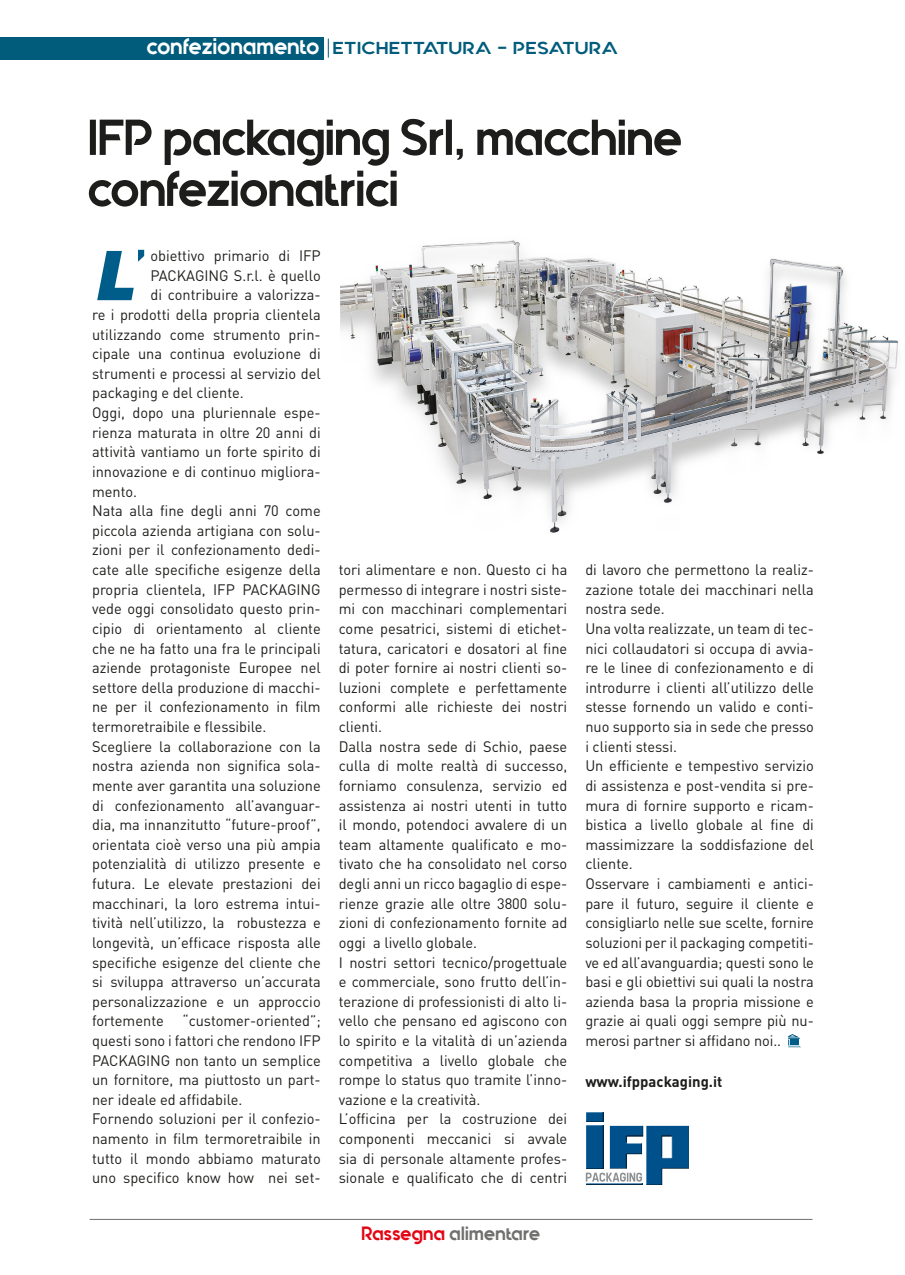
<style>
.page{position:relative;width:905px;height:1275px;background:#fff}
.page>*{position:absolute;margin:0;border:0;box-sizing:border-box;transform-origin:0 0}
.testo{font:italic 800 73.05px "Franklin Gothic Black S Si";color:#005d89}
.t1{font:700 50.4px/51px "Quantify";color:#1d1d1b}
.t2{font:700 19.2px "Quantify";letter-spacing:.02em;color:#70706f}
.t3{font:700 17.25px "Quantify";letter-spacing:.04em;color:#015c7c;scale:1.18 1}
.testo-2{font:15px/19.6px "DIN";color:#1d1d1b;text-align:justify}
.testo-3{font:700 15px "DIN";color:#1d1d1b}
.s1{font-size:22.5px;color:#fff}
.s2{font-family:"DIN";font-weight:400;font-style:normal}
.s3{color:#e30614}
</style>
<div class="page">
<div style="left:0;top:37px;width:324px;height:22px;background:#015c7c"></div>
<svg style="left:328px;top:39px;width:1px;height:19px"></svg>
<hr style="left:90px;top:1219px;width:722px;height:1px;background:#70706f">
<svg style="left:788px;top:1034px;width:13px;height:13px"></svg>
<img style="left:341px;top:240px;width:557px;height:293px">
<div style="left:585px;top:1112px;width:18px;height:10px;background:#1d1d1b;opacity:.75"></div>
<svg style="left:586px;top:1125px;width:103px;height:60px"></svg>
<div style="left:609px;top:1125px;width:34px;height:44px;background:#1d1d1b;opacity:.75"></div>
<p class="t3" style="left:147px;top:40px;width:400px"><span class="s1">confezionamento</span> ETICHETTATURA - PESATURA</p>
<p class="t1" style="left:88px;top:113px;width:595px">IFP packaging Srl, macchine confezionatrici</p>
<p class="testo" style="left:92px;top:234px;width:60px">L<span class="s2">’</span></p>
<p class="testo-2" style="left:150px;top:246px;width:172px">obiettivo primario di IFP</p>
<p class="testo-2" style="left:150px;top:265px;width:172px">PACKAGING S.r.l. è quello</p>
<p class="testo-2" style="left:150px;top:285px;width:172px">di contribuire a valorizza-</p>
<p class="testo-2" style="left:92px;top:304px;width:230px">re i prodotti della propria clientela</p>
<p class="testo-2" style="left:92px;top:324px;width:230px">utilizzando come strumento prin-</p>
<p class="testo-2" style="left:92px;top:344px;width:230px">cipale una continua evoluzione di</p>
<p class="testo-2" style="left:92px;top:363px;width:230px">strumenti e processi al servizio del</p>
<p class="testo-2" style="left:92px;top:383px;width:153px">packaging e del cliente.</p>
<p class="testo-2" style="left:92px;top:402px;width:230px">Oggi, dopo una pluriennale espe&shy;rienza maturata in oltre 20 anni di attività vantiamo un forte spirito di innovazione e di continuo migliora&shy;mento.</p>
<p class="testo-2" style="left:92px;top:501px;width:230px">Nata alla fine degli anni 70 come piccola azienda artigiana con solu&shy;zioni per il confezionamento dedi&shy;cate alle specifiche esigenze della propria clientela, IFP PACKAGING vede oggi consolidato questo prin&shy;cipio di orientamento al cliente che ne ha fatto una fra le principali aziende protagoniste Europee nel settore della produzione di macchi&shy;ne per il confezionamento in film termoretraibile e flessibile.</p>
<p class="testo-2" style="left:92px;top:736px;width:230px">Scegliere la collaborazione con la nostra azienda non significa sola&shy;mente aver garantita una soluzione di confezionamento all’avanguar&shy;dia, ma innanzitutto “future-proof”, orientata cioè verso una più ampia potenzialità di utilizzo presente e futura. Le elevate prestazioni dei macchinari, la loro estrema intui&shy;tività nell’utilizzo, la robustezza e longevità, un’efficace risposta alle specifiche esigenze del cliente che si sviluppa attraverso un’accurata personalizzazione e un approccio fortemente “customer-oriented”; questi sono i fattori che rendono IFP PACKAGING non tanto un semplice un fornitore, ma piuttosto un part&shy;ner ideale ed affidabile.</p>
<p class="testo-2" style="left:92px;top:1109px;width:230px">Fornendo soluzioni per il confezio&shy;namento in film termoretraibile in tutto il mondo abbiamo maturato uno specifico know how nei set-</p>
<p class="testo-2" style="left:339px;top:559px;width:230px">tori alimentare e non. Questo ci ha permesso di integrare i nostri siste&shy;mi con macchinari complementari come pesatrici, sistemi di etichet&shy;tatura, caricatori e dosatori al fine di poter fornire ai nostri clienti so&shy;luzioni complete e perfettamente conformi alle richieste dei nostri clienti.</p>
<p class="testo-2" style="left:339px;top:736px;width:230px">Dalla nostra sede di Schio, paese culla di molte realtà di successo, forniamo consulenza, servizio ed assistenza ai nostri utenti in tutto il mondo, potendoci avvalere di un team altamente qualificato e mo&shy;tivato che ha consolidato nel corso degli anni un ricco bagaglio di espe&shy;rienze grazie alle oltre 3800 solu&shy;zioni di confezionamento fornite ad oggi a livello globale.</p>
<p class="testo-2" style="left:339px;top:952px;width:230px">I nostri settori tecnico/progettuale e commerciale, sono frutto dell’in&shy;terazione di professionisti di alto li&shy;vello che pensano ed agiscono con lo spirito e la vitalità di un’azienda competitiva a livello globale che rompe lo status quo tramite l’inno&shy;vazione e la creatività.</p>
<p class="testo-2" style="left:339px;top:1109px;width:230px">L’officina per la costruzione dei componenti meccanici si avvale sia di personale altamente profes&shy;sionale e qualificato che di centri</p>
<p class="t2" style="left:361px;top:1224px;width:180px"><span class="s3">Rassegna</span> alimentare</p>
<p class="testo-2" style="left:585px;top:559px;width:230px">di lavoro che permettono la realiz&shy;zazione totale dei macchinari nella nostra sede.</p>
<p class="testo-2" style="left:585px;top:618px;width:230px">Una volta realizzate, un team di tec&shy;nici collaudatori si occupa di avvia&shy;re le linee di confezionamento e di introdurre i clienti all’utilizzo delle stesse fornendo un valido e conti&shy;nuo supporto sia in sede che presso i clienti stessi.</p>
<p class="testo-2" style="left:585px;top:756px;width:230px">Un efficiente e tempestivo servizio di assistenza e post-vendita si pre&shy;mura di fornire supporto e ricam&shy;bistica a livello globale al fine di massimizzare la soddisfazione del cliente.</p>
<p class="testo-2" style="left:585px;top:873px;width:230px">Osservare i cambiamenti e antici&shy;pare il futuro, seguire il cliente e consigliarlo nelle sue scelte, fornire soluzioni per il packaging competiti&shy;ve ed all’avanguardia; questi sono le basi e gli obiettivi sui quali la nostra azienda basa la propria missione e grazie ai quali oggi sempre più nu&shy;merosi partner si affidano noi..</p>
<p class="testo-3" style="left:585px;top:1071px;width:139px">www.ifppackaging.it</p>
</div>
